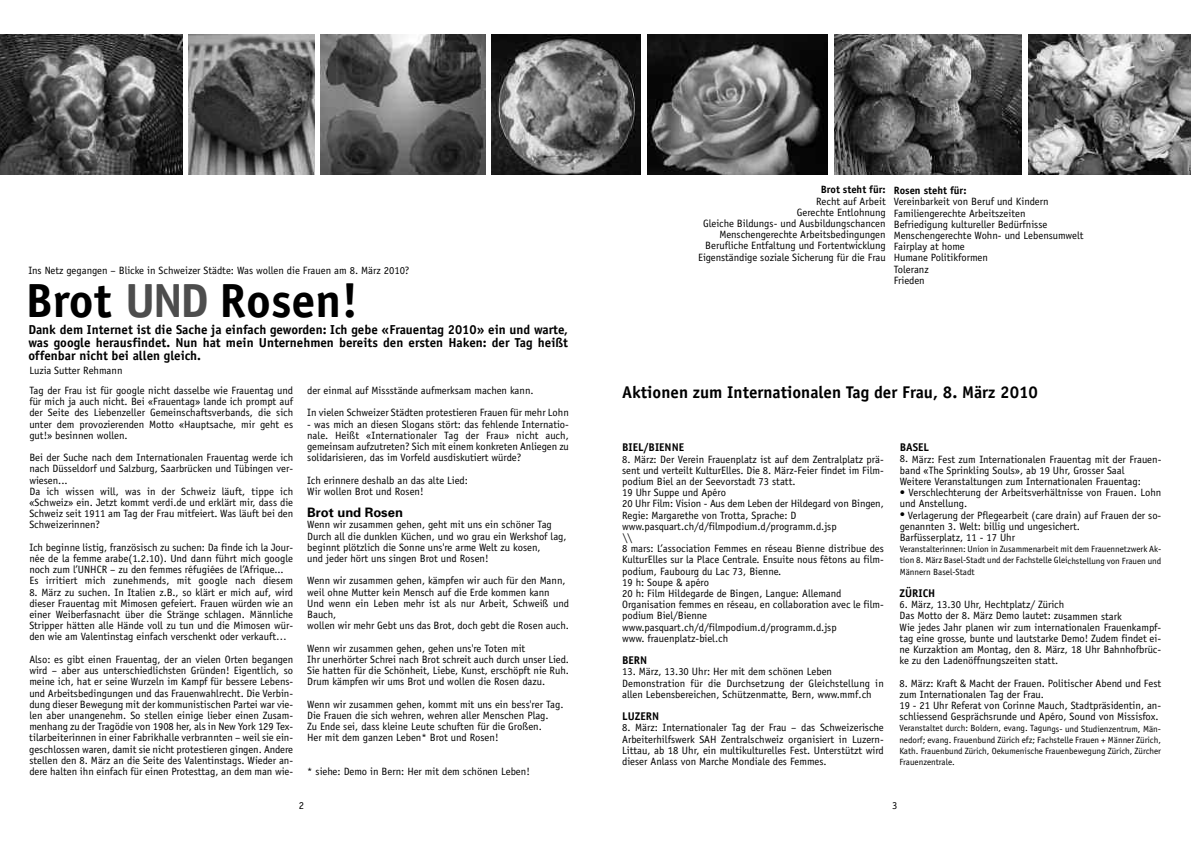
<style>
.page{position:relative;width:1191px;height:842px;background:#fff}
.page>*{position:absolute;margin:0;border:0;box-sizing:border-box;transform-origin:0 0}
.t1{font:700 48px "Officina Sans";color:#000}
.t2{font:700 17px "Officina Sans";color:#000}
.t3{font:700 13px/13px "Officina Sans";color:#000;text-align:justify}
.t4{font:700 13px "Univers";color:#000}
.t5{font:700 11.2px "Officina Sans";color:#000}
.t6{font:10.6px/11.2px "Officina Sans";color:#000}
.t7{font:700 10.6px "Officina Sans";color:#000}
.t8{font:9px/11.2px "Officina Sans";color:#000;text-align:justify}
.s1{color:#4d4d4d}
</style>
<div class="page">
<img style="left:0;top:35px;width:182px;height:140px">
<img style="left:188px;top:35px;width:126px;height:140px">
<img style="left:647px;top:35px;width:180px;height:140px">
<img style="left:492px;top:35px;width:148px;height:140px">
<img style="left:320px;top:35px;width:166px;height:140px">
<img style="left:834px;top:35px;width:187px;height:140px">
<img style="left:1028px;top:35px;width:163px;height:140px">
<p class="t6" style="left:28px;top:266px;width:383px">Ins Netz gegangen – Blicke in Schweizer Städte: Was wollen die Frauen am 8. März 2010?</p>
<h1 class="t1" style="left:25px;top:283px;width:334px">Brot <span class="s1">UND</span> Rosen!</h1>
<p class="t3" style="left:28px;top:324px;width:541px">Dank dem Internet ist die Sache ja einfach geworden: Ich gebe «Frauentag 2010» ein und warte, was google herausfindet. Nun hat mein Unternehmen bereits den ersten Haken: der Tag heißt offenbar nicht bei allen gleich.</p>
<p class="t6" style="left:29px;top:366px;width:95px">Luzia Sutter Rehmann</p>
<p class="t6" style="left:29px;top:386px;width:265px;text-align:justify">Tag der Frau ist für google nicht dasselbe wie Frauentag und für mich ja auch nicht. Bei «Frauentag» lande ich prompt auf der Seite des Liebenzeller Gemeinschaftsverbands, die sich unter dem provozierenden Motto «Hauptsache, mir geht es gut!» besinnen wollen.</p>
<p class="t6" style="left:29px;top:453px;width:265px">Bei der Suche nach dem Internationalen Frauentag werde ich nach Düsseldorf und Salzburg, Saarbrücken und Tübingen ver&shy;wiesen...<br>Da ich wissen will, was in der Schweiz läuft, tippe ich «Schweiz» ein. Jetzt kommt verdi.de und erklärt mir, dass die Schweiz seit 1911 am Tag der Frau mitfeiert. Was läuft bei den Schweizerinnen?</p>
<p class="t6" style="left:29px;top:542px;width:265px">Ich beginne listig, französisch zu suchen: Da finde ich la Jour&shy;née de la femme arabe(1.2.10). Und dann führt mich google noch zum l’UNHCR – zu den femmes réfugiées de l’Afrique...<br>Es irritiert mich zunehmends, mit google nach diesem</p>
<p class="t6" style="left:29px;top:587px;width:265px;text-align:justify">8. März zu suchen. In Italien z.B., so klärt er mich auf, wird dieser Frauentag mit Mimosen gefeiert. Frauen würden wie an einer Weiberfasnacht über die Stränge schlagen. Männliche Stripper hätten alle Hände voll zu tun und die Mimosen wür&shy;den wie am Valentinstag einfach verschenkt oder verkauft…</p>
<p class="t6" style="left:29px;top:654px;width:265px;text-align:justify">Also: es gibt einen Frauentag, der an vielen Orten begangen wird – aber aus unterschiedlichsten Gründen! Eigentlich, so meine ich, hat er seine Wurzeln im Kampf für bessere Lebens&shy;und Arbeitsbedingungen und das Frauenwahlrecht. Die Verbin&shy;dung dieser Bewegung mit der kommunistischen Partei war vie&shy;len aber unangenehm. So stellen einige lieber einen Zusam&shy;menhang zu der Tragödie von 1908 her, als in New York 129 Tex&shy;tilarbeiterinnen in einer Fabrikhalle verbrannten – weil sie ein&shy;geschlossen waren, damit sie nicht protestieren gingen. Andere stellen den 8. März an die Seite des Valentinstags. Wieder an&shy;dere halten ihn einfach für einen Protesttag, an dem man wie-</p>
<p class="t6" style="left:307px;top:380px;width:263px;line-height:22.4px">der einmal auf Missstände aufmerksam machen kann.<br>In vielen Schweizer Städten protestieren Frauen für mehr Lohn</p>
<p class="t6" style="left:307px;top:419px;width:263px;text-align:justify">- was mich an diesen Slogans stört: das fehlende Internatio&shy;nale. Heißt «Internationaler Tag der Frau» nicht auch, gemeinsam aufzutreten? Sich mit einem konkreten Anliegen zu solidarisieren, das im Vorfeld ausdiskutiert würde?</p>
<p class="t6" style="left:307px;top:475px;width:162px">Ich erinnere deshalb an das alte Lied:<br>Wir wollen Brot und Rosen!</p>
<p class="t4" style="left:307px;top:508px;width:97px">Brot und Rosen</p>
<p class="t6" style="left:307px;top:520px;width:261px">Wenn wir zusammen gehen, geht mit uns ein schöner Tag Durch all die dunklen Küchen, und wo grau ein Werkshof lag, beginnt plötzlich die Sonne uns're arme Welt zu kosen,<br>und jeder hört uns singen Brot und Rosen!</p>
<p class="t6" style="left:307px;top:576px;width:263px">Wenn wir zusammen gehen, kämpfen wir auch für den Mann, weil ohne Mutter kein Mensch auf die Erde kommen kann Und wenn ein Leben mehr ist als nur Arbeit, Schweiß und Bauch,<br>wollen wir mehr Gebt uns das Brot, doch gebt die Rosen auch.</p>
<p class="t6" style="left:307px;top:643px;width:263px">Wenn wir zusammen gehen, gehen uns're Toten mit<br>Ihr unerhörter Schrei nach Brot schreit auch durch unser Lied.<br>Sie hatten für die Schönheit, Liebe, Kunst, erschöpft nie Ruh.<br>Drum kämpfen wir ums Brot und wollen die Rosen dazu.</p>
<p class="t6" style="left:307px;top:699px;width:258px">Wenn wir zusammen gehen, kommt mit uns ein bess'rer Tag.<br>Die Frauen die sich wehren, wehren aller Menschen Plag.<br>Zu Ende sei, dass kleine Leute schuften für die Großen.<br>Her mit dem ganzen Leben* Brot und Rosen!</p>
<p class="t6" style="left:307px;top:766px;width:224px">* siehe: Demo in Bern: Her mit dem schönen Leben!</p>
<p class="t6" style="left:299px;top:800px;width:7px">2</p>
<p class="t7" style="left:821px;top:186px;width:66px">Brot steht für:</p>
<p class="t6" style="left:698px;top:196px;width:189px;text-align:right">Recht auf Arbeit<br>Gerechte Entlohnung<br>Gleiche Bildungs- und Ausbildungschancen Menschengerechte Arbeitsbedingungen Berufliche Entfaltung und Fortentwicklung Eigenständige soziale Sicherung für die Frau</p>
<p class="t7" style="left:893px;top:186px;width:74px">Rosen steht für:</p>
<p class="t6" style="left:893px;top:197px;width:191px">Vereinbarkeit von Beruf und Kindern<br>Familiengerechte Arbeitszeiten<br>Befriedigung kultureller Bedürfnisse<br>Menschengerechte Wohn- und Lebensumwelt<br>Fairplay at home<br>Humane Politikformen<br>Toleranz<br>Frieden</p>
<h2 class="t2" style="left:622px;top:386px;width:417px">Aktionen zum Internationalen Tag der Frau, 8. März 2010</h2>
<p class="t5" style="left:622px;top:443px;width:63px">BIEL/BIENNE</p>
<p class="t6" style="left:622px;top:454px;width:263px">8. März: Der Verein Frauenplatz ist auf dem Zentralplatz prä&shy;sent und verteilt KulturElles. Die 8. März-Feier findet im Film&shy;podium Biel an der Seevorstadt 73 statt.<br>19 Uhr Suppe und Apéro<br>20 Uhr Film: Vision - Aus dem Leben der Hildegard von Bingen, Regie: Margarethe von Trotta, Sprache: D www.pasquart.ch/d/filmpodium.d/programm.d.jsp<br>\\<br>8 mars: L’association Femmes en réseau Bienne distribue des KulturElles sur la Place Centrale. Ensuite nous fêtons au film&shy;podium, Faubourg du Lac 73, Bienne.<br>19 h: Soupe &amp; apéro<br>20 h: Film Hildegarde de Bingen, Langue: Allemand Organisation femmes en réseau, en collaboration avec le film&shy;podium Biel/Bienne www.pasquart.ch/d/filmpodium.d/programm.d.jsp<br>www. frauenplatz-biel.ch</p>
<p class="t5" style="left:622px;top:656px;width:27px">BERN</p>
<p class="t6" style="left:622px;top:667px;width:263px">13. März, 13.30 Uhr: Her mit dem schönen Leben<br>Demonstration für die Durchsetzung der Gleichstellung in allen Lebensbereichen, Schützenmatte, Bern, www.mmf.ch</p>
<p class="t5" style="left:622px;top:712px;width:38px">LUZERN</p>
<p class="t6" style="left:622px;top:723px;width:263px;text-align:justify">8. März: Internationaler Tag der Frau – das Schweizerische Arbeiterhilfswerk SAH Zentralschweiz organisiert in Luzern-Littau, ab 18 Uhr, ein multikulturelles Fest. Unterstützt wird dieser Anlass von Marche Mondiale des Femmes.</p>
<p class="t5" style="left:899px;top:443px;width:31px">BASEL</p>
<p class="t6" style="left:899px;top:454px;width:263px">8. März: Fest zum Internationalen Frauentag mit der Frauen&shy;band «The Sprinkling Souls», ab 19 Uhr, Grosser Saal<br>Weitere Veranstaltungen zum Internationalen Frauentag:</p>
<p class="t6" style="left:899px;top:488px;width:263px">• Verschlechterung der Arbeitsverhältnisse von Frauen. Lohn und Anstellung.</p>
<p class="t6" style="left:899px;top:510px;width:263px">• Verlagerung der Pflegearbeit (care drain) auf Frauen der so&shy;genannten 3. Welt: billig und ungesichert.<br>Barfüsserplatz, 11 - 17 Uhr</p>
<p class="t8" style="left:899px;top:544px;width:263px">Veranstalterinnen: Union in Zusammenarbeit mit dem Frauennetzwerk Ak&shy;tion 8. März Basel-Stadt und der Fachstelle Gleichstellung von Frauen und Männern Basel-Stadt</p>
<p class="t5" style="left:899px;top:589px;width:37px">ZÜRICH</p>
<p class="t6" style="left:899px;top:600px;width:263px">6. März, 13.30 Uhr, Hechtplatz/ Zürich<br>Das Motto der 8. März Demo lautet: zusammen stark<br>Wie jedes Jahr planen wir zum internationalen Frauenkampf&shy;tag eine grosse, bunte und lautstarke Demo! Zudem findet ei&shy;ne Kurzaktion am Montag, den 8. März, 18 Uhr Bahnhofbrüc&shy;ke zu den Ladenöffnungszeiten statt.</p>
<p class="t6" style="left:899px;top:678px;width:263px">8. März: Kraft &amp; Macht der Frauen. Politischer Abend und Fest zum Internationalen Tag der Frau.<br>19 - 21 Uhr Referat von Corinne Mauch, Stadtpräsidentin, an&shy;schliessend Gesprächsrunde und Apéro, Sound von Missisfox.</p>
<p class="t8" style="left:899px;top:723px;width:263px">Veranstaltet durch: Boldern, evang. Tagungs- und Studienzentrum, Män&shy;nedorf; evang. Frauenbund Zürich efz; Fachstelle Frauen + Männer Zürich, Kath. Frauenbund Zürich, Oekumenische Frauenbewegung Zürich, Zürcher Frauenzentrale.</p>
<p class="t6" style="left:892px;top:800px;width:7px">3</p>
</div>
